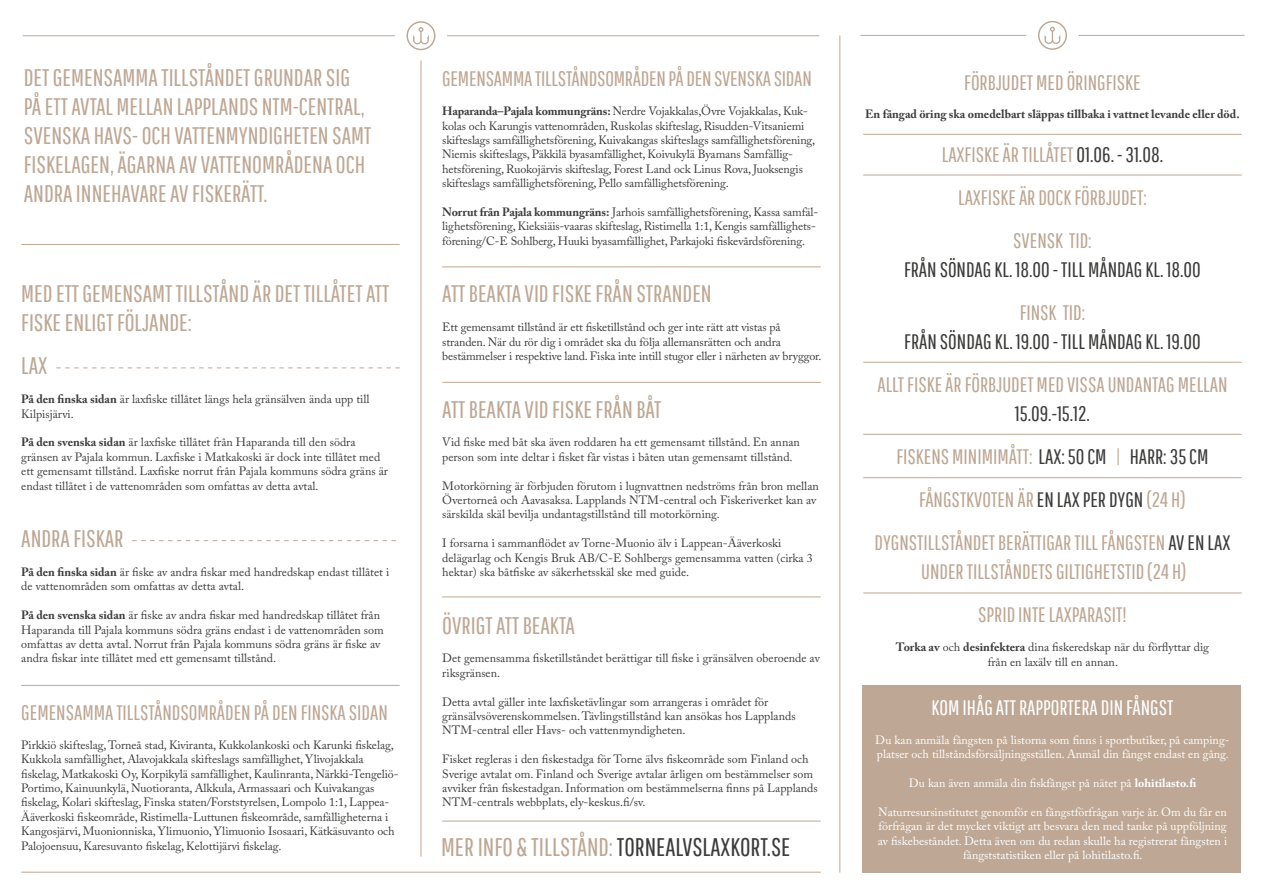
<style>
.page{position:relative;width:1263px;height:893px;background:#fff}
.page>*{position:absolute;margin:0;border:0;box-sizing:border-box;transform-origin:0 0}
.t1{font:25.5px "Pathway Gothic One";color:#3c3c3b}
.t2{font:24px/28.8px "Pathway Gothic One";color:#bea794}
.t3{font:21px/43.2px "Pathway Gothic One";color:#bea794;text-align:center}
.t4{font:21px "Pathway Gothic One";color:#3c3c3b}
.t5{font:21px "Pathway Gothic One";color:#fff}
.t6{font:12px/14.4px "Adobe Caslon Pro";color:#3c3c3b}
.t7{font:12px/14.4px "Adobe Caslon Pro";color:#fff}
.t8{font:700 12px "Adobe Caslon Pro";color:#3c3c3b}
.s1{font-weight:700}
.s2{color:#bea794}
.s3{color:#3c3c3b}
</style>
<div class="page">
<div style="left:406px;top:21px;width:29px;height:29px;border:1px solid #bea794;border-radius:50%"></div>
<hr style="left:23px;top:35px;width:372px;height:1px;background:#bea794">
<hr style="left:447px;top:35px;width:372px;height:1px;background:#bea794">
<svg style="left:413px;top:27px;width:16px;height:17px"></svg>
<hr style="left:421px;top:60px;width:1px;height:797px;background:#bea794">
<div style="left:1038px;top:21px;width:29px;height:29px;border:1px solid #bea794;border-radius:50%"></div>
<hr style="left:860px;top:35px;width:166px;height:1px;background:#bea794">
<hr style="left:1079px;top:35px;width:165px;height:1px;background:#bea794">
<svg style="left:1044px;top:27px;width:16px;height:17px"></svg>
<hr style="left:21px;top:872px;width:800px;height:1px;background:#bea794">
<hr style="left:839px;top:35px;width:1px;height:837px;background:#bea794">
<div style="left:862px;top:685px;width:378px;height:187px;background:#bea794"></div>
<hr style="left:863px;top:134px;width:379px;height:1px;background:#bea794">
<hr style="left:863px;top:175px;width:379px;height:1px;background:#bea794">
<hr style="left:863px;top:362px;width:379px;height:1px;background:#bea794">
<hr style="left:863px;top:434px;width:379px;height:1px;background:#bea794">
<hr style="left:863px;top:477px;width:379px;height:1px;background:#bea794">
<hr style="left:863px;top:593px;width:379px;height:1px;background:#bea794">
<hr style="left:442px;top:821px;width:379px;height:1px;background:#bea794">
<hr style="left:21px;top:244px;width:379px;height:1px;background:#bea794">
<hr style="left:21px;top:685px;width:379px;height:1px;background:#bea794">
<hr style="left:442px;top:266px;width:379px;height:1px;background:#bea794">
<hr style="left:442px;top:382px;width:379px;height:1px;background:#bea794">
<hr style="left:442px;top:596px;width:379px;height:1px;background:#bea794">
<svg style="left:56px;top:367px;width:344px;height:1px"></svg>
<svg style="left:132px;top:540px;width:264px;height:1px"></svg>
<h2 class="t2" style="left:24px;top:63px;width:349px">DET GEMENSAMMA TILLSTÅNDET GRUNDAR SIG PÅ ETT AVTAL MELLAN LAPPLANDS NTM-CENTRAL, SVENSKA HAVS- OCH VATTENMYNDIGHETEN SAMT FISKELAGEN, ÄGARNA AV VATTENOMRÅDENA OCH ANDRA INNEHAVARE AV FISKERÄTT.</h2>
<h3 class="t3" style="left:442px;top:57px;width:371px">GEMENSAMMA TILLSTÅNDSOMRÅDEN PÅ DEN SVENSKA SIDAN</h3>
<p class="t6" style="left:442px;top:104px;width:374px"><span class="s1">Haparanda–Pajala kommungräns:</span> Nerdre Vojakkalas,Övre Vojakkalas, Kuk&shy;kolas och Karungis vattenområden, Ruskolas skifteslag, Risudden-Vitsaniemi skifteslags samfällighetsförening, Kuivakangas skifteslags samfällighetsförening, Niemis skifteslags, Päkkilä byasamfällighet, Koivukylä Byamans Samfällig&shy;hetsförening, Ruokojärvis skifteslag, Forest Land ock Linus Rova, Juoksengis skifteslags samfällighetsförening, Pello samfällighetsförening.</p>
<p class="t6" style="left:442px;top:205px;width:377px"><span class="s1">Norrut från Pajala kommungräns:</span> Jarhois samfällighetsförening, Kassa samfäl&shy;lighetsförening, Kieksiäis-vaaras skifteslag, Ristimella 1:1, Kengis samfällighets&shy;förening/C-E Sohlberg, Huuki byasamfällighet, Parkajoki fiskevårdsförening.</p>
<h2 class="t2" style="left:442px;top:279px;width:271px">ATT BEAKTA VID FISKE FRÅN STRANDEN</h2>
<p class="t6" style="left:442px;top:320px;width:381px">Ett gemensamt tillstånd är ett fisketillstånd och ger inte rätt att vistas på stranden. När du rör dig i området ska du följa allemansrätten och andra bestämmelser i respektive land. Fiska inte intill stugor eller i närheten av bryggor.</p>
<h2 class="t2" style="left:442px;top:394px;width:221px">ATT BEAKTA VID FISKE FRÅN BÅT</h2>
<p class="t6" style="left:442px;top:435px;width:359px">Vid fiske med båt ska även roddaren ha ett gemensamt tillstånd. En annan person som inte deltar i fisket får vistas i båten utan gemensamt tillstånd.</p>
<p class="t6" style="left:442px;top:478px;width:378px">Motorkörning är förbjuden förutom i lugnvattnen nedströms från bron mellan<br>Övertorneå och Aavasaksa. Lapplands NTM-central och Fiskeriverket kan av särskilda skäl bevilja undantagstillstånd till motorkörning.</p>
<p class="t6" style="left:442px;top:536px;width:372px">I forsarna i sammanflödet av Torne-Muonio älv i Lappean-Ääverkoski delägarlag och Kengis Bruk AB/C-E Sohlbergs gemensamma vatten (cirka 3 hektar) ska båtfiske av säkerhetsskäl ske med guide.</p>
<h2 class="t2" style="left:442px;top:610px;width:134px">ÖVRIGT ATT BEAKTA</h2>
<p class="t6" style="left:442px;top:651px;width:379px">Det gemensamma fisketillståndet berättigar till fiske i gränsälven oberoende av riksgränsen.</p>
<p class="t6" style="left:442px;top:694px;width:355px">Detta avtal gäller inte laxfisketävlingar som arrangeras i området för gränsälvsöverenskommelsen. Tävlingstillstånd kan ansökas hos Lapplands<br>NTM-central eller Havs- och vattenmyndigheten.</p>
<p class="t6" style="left:442px;top:752px;width:377px">Fisket regleras i den fiskestadga för Torne älvs fiskeområde som Finland och Sverige avtalat om. Finland och Sverige avtalar årligen om bestämmelser som avviker från fiskestadgan. Information om bestämmelserna finns på Lapplands NTM-centrals webbplats, ely-keskus.fi/sv.</p>
<h2 class="t2" style="left:21px;top:279px;width:369px">MED ETT GEMENSAMT TILLSTÅND ÄR DET TILLÅTET ATT<br>FISKE ENLIGT FÖLJANDE:</h2>
<h2 class="t2" style="left:21px;top:351px;width:28px">LAX</h2>
<p class="t6" style="left:21px;top:392px;width:350px"><span class="s1">På den finska sidan</span> är laxfiske tillåtet längs hela gränsälven ända upp till<br>Kilpisjärvi.</p>
<p class="t6" style="left:21px;top:435px;width:368px"><span class="s1">På den svenska sidan</span> är laxfiske tillåtet från Haparanda till den södra gränsen av Pajala kommun. Laxfiske i Matkakoski är dock inte tillåtet med ett gemensamt tillstånd. Laxfiske norrut från Pajala kommuns södra gräns är endast tillåtet i de vattenområden som omfattas av detta avtal.</p>
<h2 class="t2" style="left:21px;top:524px;width:104px">ANDRA FISKAR</h2>
<p class="t6" style="left:21px;top:565px;width:369px"><span class="s1">På den finska sidan</span> är fiske av andra fiskar med handredskap endast tillåtet i de vattenområden som omfattas av detta avtal.</p>
<p class="t6" style="left:21px;top:608px;width:364px"><span class="s1">På den svenska sidan</span> är fiske av andra fiskar med handredskap tillåtet från Haparanda till Pajala kommuns södra gräns endast i de vattenområden som omfattas av detta avtal. Norrut från Pajala kommuns södra gräns är fiske av andra fiskar inte tillåtet med ett gemensamt tillstånd.</p>
<h3 class="t3" style="left:21px;top:690px;width:368px">GEMENSAMMA TILLSTÅNDSOMRÅDEN PÅ DEN FINSKA SIDAN</h3>
<p class="t6" style="left:21px;top:737px;width:379px">Pirkkiö skifteslag, Torneå stad, Kiviranta, Kukkolankoski och Karunki fiskelag, Kukkola samfällighet, Alavojakkala skifteslags samfällighet, Ylivojakkala fiskelag, Matkakoski Oy, Korpikylä samfällighet, Kaulinranta, Närkki-Tengeliö-Portimo, Kainuunkylä, Nuotioranta, Alkkula, Armassaari och Kuivakangas fiskelag, Kolari skifteslag, Finska staten/Forststyrelsen, Lompolo 1:1, Lappea-Ääverkoski fiskeområde, Ristimella-Luttunen fiskeområde, samfälligheterna i Kangosjärvi, Muonionniska, Ylimuonio, Ylimuonio Isosaari, Kätkäsuvanto och Palojoensuu, Karesuvanto fiskelag, Kelottijärvi fiskelag.</p>
<h1 class="t1" style="left:441px;top:831px;width:351px"><span class="s2">MER INFO &amp; TILLSTÅND:</span> TORNEALVSLAXKORT.SE</h1>
<h3 class="t3" style="left:964px;top:60px;width:178px">FÖRBJUDET MED ÖRINGFISKE</h3>
<p class="t8" style="left:865px;top:107px;width:376px">En fångad öring ska omedelbart släppas tillbaka i vattnet levande eller död.</p>
<h3 class="t3" style="left:942px;top:132px;width:223px">LAXFISKE ÄR TILLÅTET <span class="s3">01.06. - 31.08.<br></span>LAXFISKE ÄR DOCK FÖRBJUDET:<br>SVENSK TID:</h3>
<h3 class="t4" style="left:904px;top:257px;width:298px">FRÅN SÖNDAG KL. 18.00 - TILL MÅNDAG KL. 18.00</h3>
<h3 class="t3" style="left:1020px;top:290px;width:67px">FINSK TID:</h3>
<h3 class="t4" style="left:904px;top:329px;width:298px">FRÅN SÖNDAG KL. 19.00 - TILL MÅNDAG KL. 19.00</h3>
<h3 class="t3" style="left:877px;top:362px;width:352px">ALLT FISKE ÄR FÖRBJUDET MED VISSA UNDANTAG MELLAN</h3>
<h3 class="t3" style="left:874px;top:391px;width:357px"><span class="s3">15.09.-15.12.<br></span>FISKENS MINIMIMÅTT: <span class="s3">LAX: 50 CM</span> | <span class="s3">HARR: 35 CM </span>FÅNGSTKVOTEN ÄR <span class="s3">EN LAX PER DYGN</span> (24 H)<br>DYGNSTILLSTÅNDET BERÄTTIGAR TILL FÅNGSTEN <span class="s3">AV EN LAX</span></h3>
<h3 class="t3" style="left:921px;top:550px;width:267px">UNDER TILLSTÅNDETS GILTIGHETSTID (24 H)<br>SPRID INTE LAXPARASIT!</h3>
<p class="t6" style="left:896px;top:640px;width:315px;text-align:center"><span class="s1">Torka av</span> och <span class="s1">desinfektera</span> dina fiskeredskap när du förflyttar dig från en laxälv till en annan.</p>
<h3 class="t5" style="left:931px;top:695px;width:243px">KOM IHÅG ATT RAPPORTERA DIN FÅNGST</h3>
<p class="t7" style="left:875px;top:733px;width:356px">Du kan anmäla fångsten på listorna som finns i sportbutiker, på camping&shy;platser och tillståndsförsäljningsställen. Anmäl din fångst endast en gång.</p>
<p class="t7" style="left:909px;top:776px;width:289px">Du kan även anmäla din fiskfångst på nätet på <span class="s1">lohitilasto.fi</span></p>
<p class="t7" style="left:878px;top:805px;width:351px;text-align:justify">Naturresursinstitutet genomför en fångstförfrågan varje år. Om du får en förfrågan är det mycket viktigt att besvara den med tanke på uppföljning av fiskebeståndet. Detta även om du redan skulle ha registrerat fångsten i</p>
<p class="t7" style="left:963px;top:848px;width:181px">fångststatistiken eller på lohitilasto.fi.</p>
</div>
